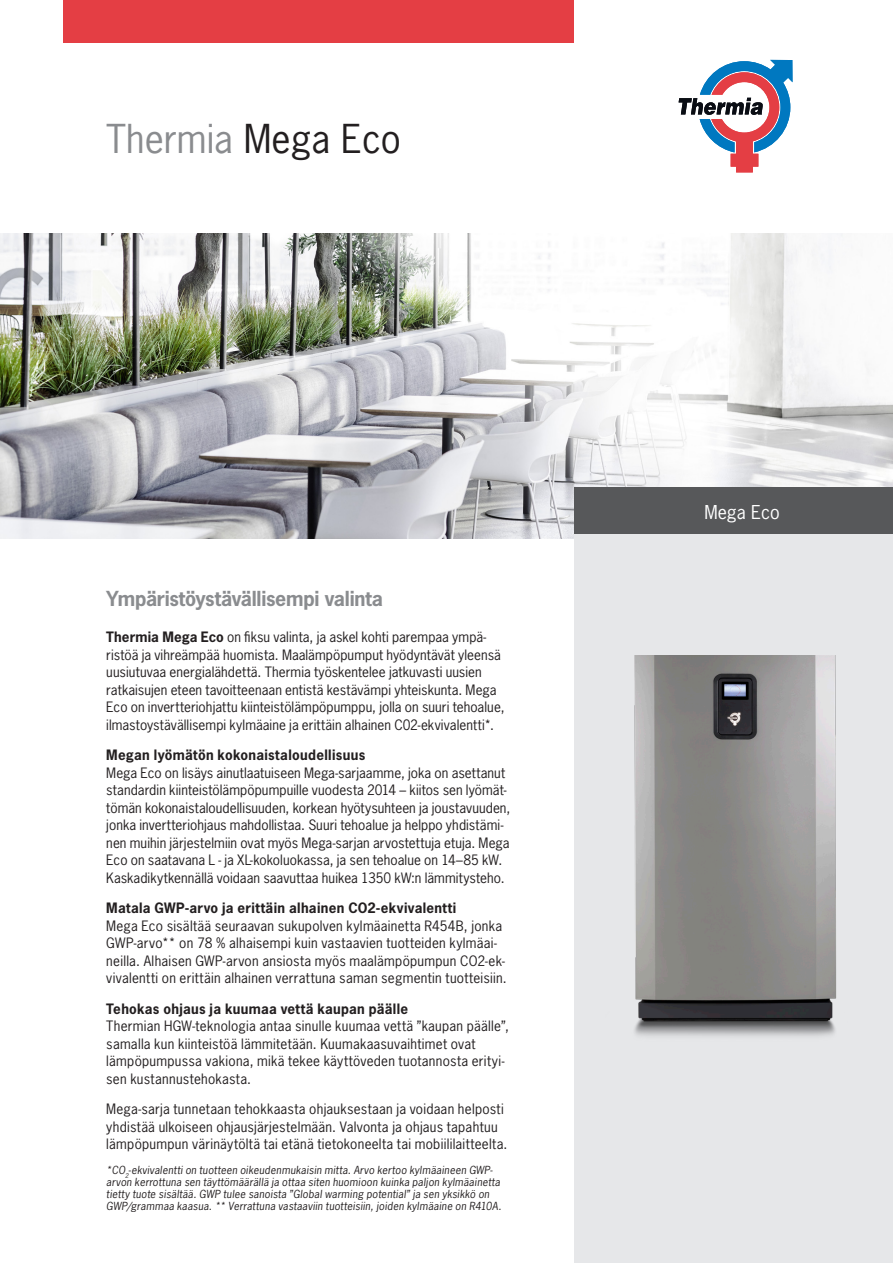
<style>
.page{position:relative;width:893px;height:1263px;background:#fff}
.page>*{position:absolute;margin:0;border:0;box-sizing:border-box;transform-origin:0 0}
.t1{font:37.5px "News Gothic Std";color:#8a8c8f}
.t2{font:700 19.5px "News Gothic Std";letter-spacing:-.01em;color:#8a8c8f}
.t3{font:18px "News Gothic Std";color:#fff}
.Brödtext{font:13.5px/17.5px "News Gothic Std";letter-spacing:.01em;color:#231f20}
.Brödtext-2{font:italic 10.5px/12px "News Gothic Std";letter-spacing:.025em;color:#231f20}
.s1{color:#231f20}
.s2{font-weight:700}
</style>
<div class="page">
<div style="left:64px;top:0;width:510px;height:43px;background:#e43e44"></div>
<img style="left:0;top:234px;width:893px;height:304px">
<div style="left:574px;top:534px;width:319px;height:729px;background:#e6e7e9"></div>
<div style="left:574px;top:487px;width:319px;height:47px;background:#57585a"></div>
<svg style="left:679px;top:60px;width:113px;height:112px"></svg>
<img style="left:634px;top:656px;width:203px;height:380px">
<p class="t1" style="left:106px;top:115px;width:296px">Thermia <span class="s1">Mega Eco</span></p>
<p class="t2" style="left:106px;top:586px;width:278px">Ympäristöystävällisempi valinta</p>
<p class="Brödtext" style="left:106px;top:628px;width:400px"><span class="s2">Thermia Mega Eco</span> on fiksu valinta, ja askel kohti parempaa ympä&shy;ristöä ja vihreämpää huomista. Maalämpöpumput hyödyntävät yleensä uusiutuvaa energialähdettä. Thermia työskentelee jatkuvasti uusien ratkaisujen eteen tavoitteenaan entistä kestävämpi yhteiskunta. Mega Eco on invertteriohjattu kiinteistölämpöpumppu, jolla on suuri tehoalue, ilmastoystävällisempi kylmäaine ja erittäin alhainen C02-ekvivalentti*.</p>
<p class="Brödtext" style="left:106px;top:746px;width:406px"><span class="s2">Megan lyömätön kokonaistaloudellisuus<br></span>Mega Eco on lisäys ainutlaatuiseen Mega-sarjaamme, joka on asettanut standardin kiinteistölämpöpumpuille vuodesta 2014 – kiitos sen lyömät&shy;tömän kokonaistaloudellisuuden, korkean hyötysuhteen ja joustavuuden, jonka invertteriohjaus mahdollistaa. Suuri tehoalue ja helppo yhdistämi&shy;nen muihin järjestelmiin ovat myös Mega-sarjan arvostettuja etuja. Mega Eco on saatavana L - ja XL-kokoluokassa, ja sen tehoalue on 14–85 kW.<br>Kaskadikytkennällä voidaan saavuttaa huikea 1350 kW:n lämmitysteho.</p>
<p class="Brödtext" style="left:106px;top:899px;width:402px"><span class="s2">Matala GWP-arvo ja erittäin alhainen CO2-ekvivalentti<br></span>Mega Eco sisältää seuraavan sukupolven kylmäainetta R454B, jonka GWP-arvo** on 78 % alhaisempi kuin vastaavien tuotteiden kylmäai&shy;neilla. Alhaisen GWP-arvon ansiosta myös maalämpöpumpun CO2-ek&shy;vivalentti on erittäin alhainen verrattuna saman segmentin tuotteisiin.</p>
<p class="Brödtext" style="left:106px;top:1000px;width:404px"><span class="s2">Tehokas ohjaus ja kuumaa vettä kaupan päälle<br></span>Thermian HGW-teknologia antaa sinulle kuumaa vettä ”kaupan päälle”, samalla kun kiinteistöä lämmitetään. Kuumakaasuvaihtimet ovat lämpöpumpussa vakiona, mikä tekee käyttöveden tuotannosta erityi&shy;sen kustannustehokasta.</p>
<p class="Brödtext" style="left:106px;top:1100px;width:403px">Mega-sarja tunnetaan tehokkaasta ohjauksestaan ja voidaan helposti yhdistää ulkoiseen ohjausjärjestelmään. Valvonta ja ohjaus tapahtuu lämpöpumpun värinäytöltä tai etänä tietokoneelta tai mobiililaitteelta.</p>
<p class="Brödtext-2" style="left:106px;top:1164px;width:397px">*CO<sub>2</sub>-ekvivalentti on tuotteen oikeudenmukaisin mitta. Arvo kertoo kylmäaineen GWP&shy;arvon kerrottuna sen täyttömäärällä ja ottaa siten huomioon kuinka paljon kylmäainetta tietty tuote sisältää. GWP tulee sanoista ”Global warming potential” ja sen yksikkö on GWP/grammaa kaasua. ** Verrattuna vastaaviin tuotteisiin, joiden kylmäaine on R410A.</p>
<p class="t3" style="left:704px;top:500px;width:77px">Mega Eco</p>
</div>
